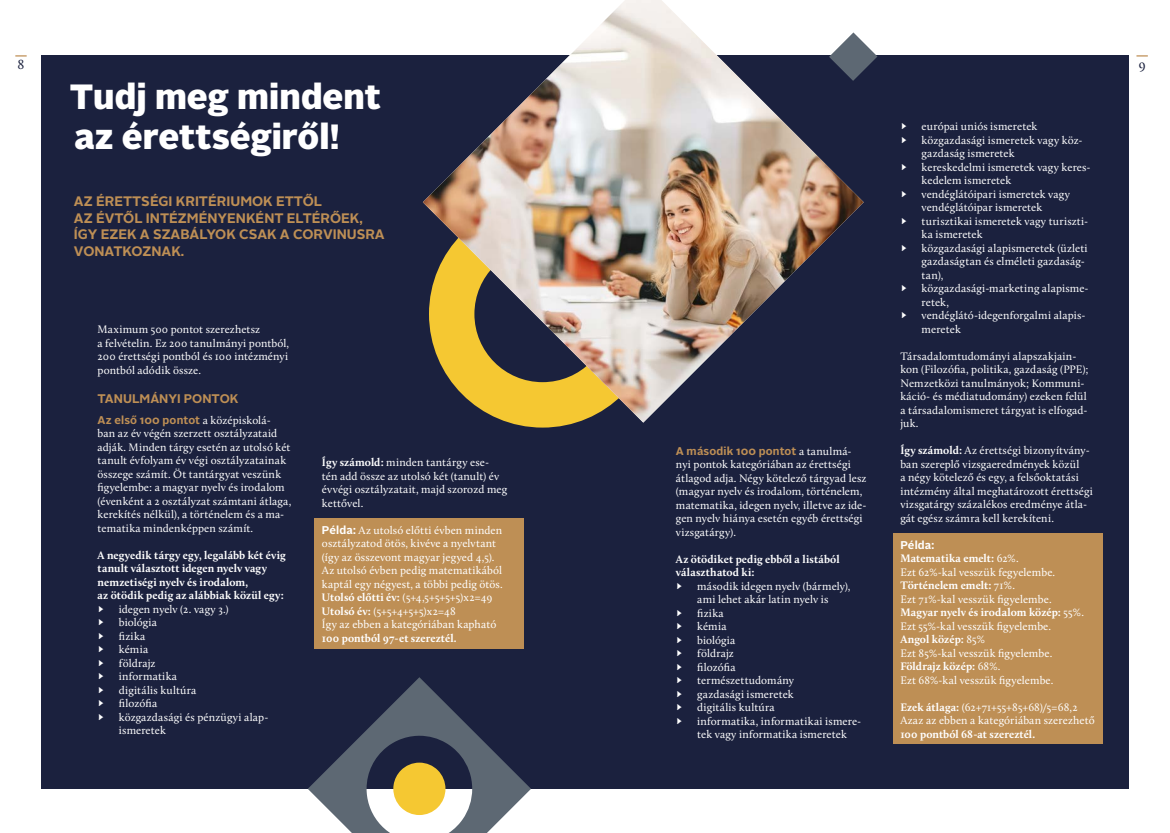
<style>
.page{position:relative;width:1170px;height:833px;background:#fff}
.page>*{position:absolute;margin:0;border:0;box-sizing:border-box;transform-origin:0 0}
.t1{font:900 35px/40px "Alright Sans";color:#fff}
.t2{font:700 13.75px/16.5px "Alright Sans";color:#be8f55}
.t3{font:13.75px "Calluna";color:#1b213e}
.t4{font:700 12.5px "Alright Sans";color:#be8f55}
.t5{font:11.25px/13.5px "Calluna";letter-spacing:.01em;color:#fff}
.t6{font:700 11.25px/13.5px "Calluna";letter-spacing:.01em;color:#fff}
.t7{font:700 11.25px "Alright Sans";letter-spacing:.015em;color:#be8f55}
.t8{font:700 11.25px "Alright Sans";letter-spacing:.015em;color:#fff}
.s1{font-weight:700}
.s2{font-family:"Calluna";font-weight:400;color:#fff}
.s3{font-family:"Alright Sans";font-weight:700}
</style>
<div class="page">
<div style="left:585px;top:56px;width:542px;height:733px;background:#1b213e"></div>
<div style="left:42px;top:56px;width:543px;height:733px;background:#1b213e"></div>
<svg style="left:1136px;top:55px;width:11px;height:2px"></svg>
<svg style="left:15px;top:55px;width:12px;height:2px"></svg>
<div style="left:893px;top:533px;width:209px;height:22px;background:#be8f55"></div>
<div style="left:893px;top:547px;width:209px;height:35px;background:#be8f55"></div>
<div style="left:893px;top:574px;width:209px;height:35px;background:#be8f55"></div>
<div style="left:893px;top:601px;width:209px;height:35px;background:#be8f55"></div>
<div style="left:893px;top:628px;width:209px;height:35px;background:#be8f55"></div>
<div style="left:893px;top:655px;width:209px;height:35px;background:#be8f55"></div>
<div style="left:893px;top:682px;width:209px;height:22px;background:#be8f55"></div>
<div style="left:893px;top:695px;width:209px;height:49px;background:#be8f55"></div>
<div style="left:315px;top:518px;width:209px;height:76px;background:#be8f55"></div>
<div style="left:315px;top:586px;width:209px;height:22px;background:#be8f55"></div>
<div style="left:315px;top:599px;width:209px;height:22px;background:#be8f55"></div>
<div style="left:315px;top:613px;width:209px;height:35px;background:#be8f55"></div>
<svg style="left:308px;top:677px;width:223px;height:156px"></svg>
<svg style="left:508px;top:422px;width:70px;height:5px"></svg>
<img style="left:423px;top:0;width:440px;height:422px">
<svg style="left:829px;top:32px;width:48px;height:49px"></svg>
<p class="t3" style="left:18px;top:56px;width:8px">8</p>
<p class="t3" style="left:1138px;top:56px;width:9px">9</p>
<h1 class="t1" style="left:70px;top:76px;width:313px">Tudj meg mindent az érettségiről!</h1>
<p class="t5" style="left:900px;top:120px;width:9px">►</p>
<p class="t5" style="left:921px;top:120px;width:117px">európai uniós ismeretek</p>
<p class="t5" style="left:900px;top:133px;width:9px">►</p>
<p class="t5" style="left:921px;top:133px;width:162px">közgazdasági ismeretek vagy köz&shy;gazdaság ismeretek</p>
<p class="t5" style="left:900px;top:160px;width:9px">►</p>
<p class="t5" style="left:921px;top:160px;width:170px">kereskedelmi ismeretek vagy keres&shy;kedelem ismeretek</p>
<p class="t5" style="left:900px;top:187px;width:9px">►</p>
<p class="t5" style="left:921px;top:187px;width:150px">vendéglátóipari ismeretek vagy vendéglátóipar ismeretek</p>
<p class="t5" style="left:900px;top:214px;width:9px">►</p>
<p class="t5" style="left:921px;top:214px;width:168px">turisztikai ismeretek vagy turiszti&shy;ka ismeretek</p>
<p class="t5" style="left:900px;top:241px;width:9px">►</p>
<p class="t5" style="left:921px;top:241px;width:167px">közgazdasági alapismeretek (üzleti gazdaságtan és elméleti gazdaság&shy;tan),</p>
<p class="t5" style="left:900px;top:282px;width:9px">►</p>
<p class="t5" style="left:921px;top:282px;width:168px">közgazdasági-marketing alapisme&shy;retek,</p>
<p class="t5" style="left:900px;top:309px;width:9px">►</p>
<p class="t5" style="left:921px;top:309px;width:165px">vendéglátó-idegenforgalmi alapis&shy;meretek</p>
<p class="t5" style="left:900px;top:349px;width:190px">Társadalomtudományi alapszakjain&shy;kon (Filozófia, politika, gazdaság (PPE); Nemzetközi tanulmányok; Kommuni&shy;káció- és médiatudomány) ezeken felül a társadalomismeret tárgyat is elfogad&shy;juk.</p>
<p class="t5" style="left:900px;top:444px;width:194px"><span class="s1">Így számold:</span> Az érettségi bizonyítvány&shy;ban szereplő vizsgaeredmények közül<br>a négy kötelező és egy, a felsőoktatási intézmény által meghatározott érettségi vizsgatárgy százalékos eredménye átla&shy;gát egész számra kell kerekíteni.</p>
<p class="t8" style="left:900px;top:537px;width:35px">Példa:</p>
<p class="t5" style="left:900px;top:552px;width:185px"><span class="s1">Matematika emelt:</span> 62%.<br>Ezt 62%-kal vesszük fegyelembe.<br><span class="s1">Történelem emelt:</span> 71%.<br>Ezt 71%-kal vesszük figyelembe.<br><span class="s1">Magyar nyelv és irodalom közép:</span> 55%.<br>Ezt 55%-kal vesszük figyelembe.<br><span class="s1">Angol közép:</span> 85%<br>Ezt 85%-kal vesszük figyelembe.<br><span class="s1">Földrajz közép:</span> 68%.<br>Ezt 68%-kal vesszük figyelembe.</p>
<p class="t5" style="left:900px;top:700px;width:196px"><span class="s1">Ezek átlaga:</span> (62+71+55+85+68)/5=68,2<br>Azaz az ebben a kategóriában szerezhető</p>
<p class="t6" style="left:900px;top:727px;width:136px">100 pontból 68-at szereztél.</p>
<p class="t2" style="left:74px;top:193px;width:312px">AZ ÉRETTSÉGI KRITÉRIUMOK ETTŐL<br>AZ ÉVTŐL INTÉZMÉNYENKÉNT ELTÉRŐEK,<br>ÍGY EZEK A SZABÁLYOK CSAK A CORVINUSRA<br>VONATKOZNAK.</p>
<p class="t5" style="left:98px;top:323px;width:193px">Maximum 500 pontot szerezhetsz<br>a felvételin. Ez 200 tanulmányi pontból, 200 érettségi pontból és 100 intézményi pontból adódik össze.</p>
<p class="t4" style="left:98px;top:390px;width:142px">TANULMÁNYI PONTOK</p>
<p class="t7" style="left:98px;top:412px;width:175px">Az első 100 pontot <span class="s2">a középiskolá-</span></p>
<p class="t5" style="left:98px;top:426px;width:195px">ban az év végén szerzett osztályzataid adják. Minden tárgy esetén az utolsó két tanult évfolyam év végi osztályzatainak összege számít. Öt tantárgyat veszünk figyelembe: a magyar nyelv és irodalom (évenként a 2 osztályzat számtani átlaga, kerekítés nélkül), a történelem és a ma&shy;tematika mindenképpen számít.</p>
<p class="t6" style="left:98px;top:548px;width:190px">A negyedik tárgy egy, legalább két évig tanult választott idegen nyelv vagy nemzetiségi nyelv és irodalom,<br>az ötödik pedig az alábbiak közül egy:</p>
<p class="t5" style="left:98px;top:602px;width:9px">►</p>
<p class="t5" style="left:119px;top:602px;width:111px">idegen nyelv (2. vagy 3.)</p>
<p class="t5" style="left:98px;top:615px;width:9px">►</p>
<p class="t5" style="left:119px;top:615px;width:40px">biológia</p>
<p class="t5" style="left:98px;top:629px;width:9px">►</p>
<p class="t5" style="left:119px;top:629px;width:28px">fizika</p>
<p class="t5" style="left:98px;top:642px;width:9px">►</p>
<p class="t5" style="left:119px;top:642px;width:31px">kémia</p>
<p class="t5" style="left:98px;top:656px;width:9px">►</p>
<p class="t5" style="left:119px;top:656px;width:38px">földrajz</p>
<p class="t5" style="left:98px;top:669px;width:9px">►</p>
<p class="t5" style="left:119px;top:669px;width:60px">informatika</p>
<p class="t5" style="left:98px;top:683px;width:9px">►</p>
<p class="t5" style="left:119px;top:683px;width:79px">digitális kultúra</p>
<p class="t5" style="left:98px;top:696px;width:9px">►</p>
<p class="t5" style="left:119px;top:696px;width:40px">filozófia</p>
<p class="t5" style="left:98px;top:710px;width:9px">►</p>
<p class="t5" style="left:119px;top:710px;width:150px">közgazdasági és pénzügyi alap&shy;ismeretek</p>
<p class="t7" style="left:676px;top:443px;width:177px">A második 100 pontot <span class="s2">a tanulmá-</span></p>
<p class="t5" style="left:676px;top:457px;width:192px">nyi pontok kategóriában az érettségi átlagod adja. Négy kötelező tárgyad lesz (magyar nyelv és irodalom, történelem, matematika, idegen nyelv, illetve az ide&shy;gen nyelv hiánya esetén egyéb érettségi vizsgatárgy).</p>
<p class="t6" style="left:676px;top:552px;width:165px">Az ötödiket pedig ebből a listából választhatod ki:</p>
<p class="t5" style="left:676px;top:579px;width:9px">►</p>
<p class="t5" style="left:697px;top:579px;width:155px">második idegen nyelv (bármely), ami lehet akár latin nyelv is</p>
<p class="t5" style="left:676px;top:606px;width:9px">►</p>
<p class="t5" style="left:697px;top:606px;width:28px">fizika</p>
<p class="t5" style="left:676px;top:619px;width:9px">►</p>
<p class="t5" style="left:697px;top:619px;width:31px">kémia</p>
<p class="t5" style="left:676px;top:633px;width:9px">►</p>
<p class="t5" style="left:697px;top:633px;width:40px">biológia</p>
<p class="t5" style="left:676px;top:646px;width:9px">►</p>
<p class="t5" style="left:697px;top:646px;width:38px">földrajz</p>
<p class="t5" style="left:676px;top:660px;width:9px">►</p>
<p class="t5" style="left:697px;top:660px;width:40px">filozófia</p>
<p class="t5" style="left:676px;top:673px;width:9px">►</p>
<p class="t5" style="left:697px;top:673px;width:98px">természettudomány</p>
<p class="t5" style="left:676px;top:687px;width:9px">►</p>
<p class="t5" style="left:697px;top:687px;width:98px">gazdasági ismeretek</p>
<p class="t5" style="left:676px;top:700px;width:9px">►</p>
<p class="t5" style="left:697px;top:700px;width:79px">digitális kultúra</p>
<p class="t5" style="left:676px;top:714px;width:9px">►</p>
<p class="t5" style="left:697px;top:714px;width:165px">informatika, informatikai ismere&shy;tek vagy informatika ismeretek</p>
<p class="t5" style="left:322px;top:456px;width:187px"><span class="s1">Így számold:</span> minden tantárgy ese&shy;tén add össze az utolsó két (tanult) év évvégi osztályzatait, majd szorozd meg kettővel.</p>
<p class="t5" style="left:322px;top:523px;width:182px"><span class="s3">Példa:</span> Az utolsó előtti évben minden osztályzatod ötös, kivéve a nyelvtant (így az összevont magyar jegyed 4,5).<br>Az utolsó évben pedig matematikából kaptál egy négyest, a többi pedig ötös.<br><span class="s1">Utolsó előtti év:</span> (5+4,5+5+5+5)x2=49<br><span class="s1">Utolsó év:</span> (5+5+4+5+5)x2=48<br>Így az ebben a kategóriában kapható</p>
<p class="t6" style="left:322px;top:631px;width:136px">100 pontból 97-et szereztél.</p>
</div>
